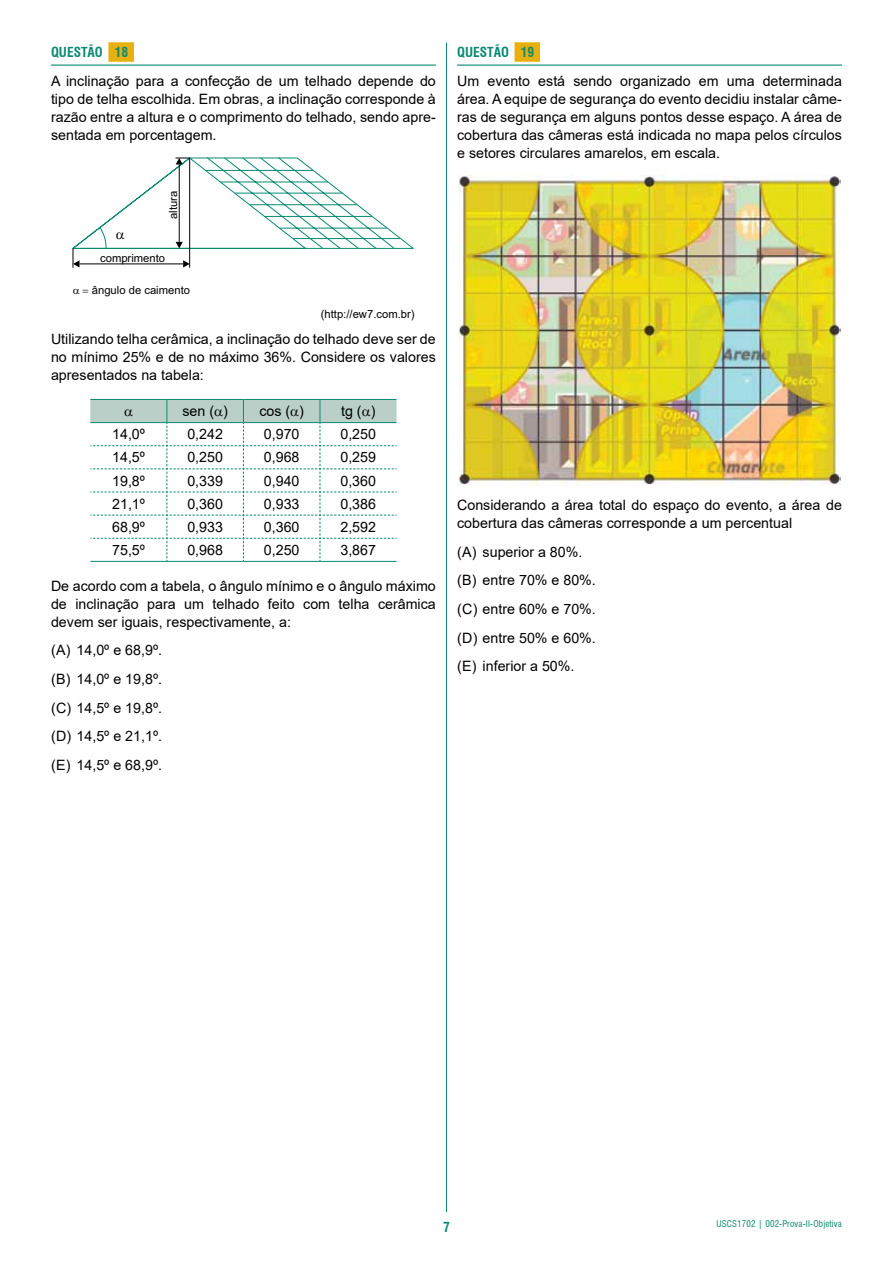
<style>
.page{position:relative;width:893px;height:1263px;background:#fff}
.page>*{position:absolute;margin:0;border:0;box-sizing:border-box;transform-origin:0 0}
.t1{font:14.25px/18px "Arial";color:#000;text-align:justify}
.t2{font:700 condensed 13.5px "Swiss 721 BT";color:#0a8a73}
.t3{font:11.25px "Arial";color:#000}
.t4{font:condensed 9px "Swiss 721 BT";letter-spacing:.02em;color:#0a8a73}
</style>
<div class="page">
<hr style="left:446px;top:43px;width:1px;height:1169px;background:#0a8a73">
<hr style="left:457px;top:65px;width:385px;height:1px;background:#0a8a73">
<div style="left:514px;top:42px;width:26px;height:20px;background:#e7b00f"></div>
<img style="left:458px;top:175px;width:383px;height:309px">
<hr style="left:51px;top:65px;width:385px;height:1px;background:#0a8a73">
<div style="left:108px;top:42px;width:26px;height:20px;background:#e7b00f"></div>
<hr style="left:167px;top:561px;width:76px;height:1px;background:#0a8a73">
<hr style="left:243px;top:561px;width:77px;height:1px;background:#0a8a73">
<hr style="left:320px;top:561px;width:76px;height:1px;background:#0a8a73">
<hr style="left:90px;top:561px;width:77px;height:1px;background:#0a8a73">
<svg style="left:72px;top:157px;width:342px;height:111px"></svg>
<svg style="left:90px;top:399px;width:306px;height:162px"></svg>
<p class="t2" style="left:51px;top:44px;width:16px">QUEST</p>
<p class="t2" style="left:88px;top:44px;width:42px">ÃO 18</p>
<p class="t1" style="left:51px;top:72px;width:386px">A inclinação para a confecção de um telhado depende do tipo de telha escolhida. Em obras, a inclinação corresponde à razão entre a altura e o comprimento do telhado, sendo apre&shy;sentada em porcentagem.</p>
<p class="t3" style="left:167px;top:219px;width:30px;rotate:-90deg">altura</p>
<p class="t3" style="left:100px;top:251px;width:67px">comprimento</p>
<p class="t3" style="left:92px;top:283px;width:100px">ângulo de caimento</p>
<p class="t3" style="left:321px;top:306px;width:95px">(http://ew7.com.br)</p>
<p class="t1" style="left:51px;top:330px;width:386px">Utilizando telha cerâmica, a inclinação do telhado deve ser de no mínimo 25% e de no máximo 36%. Considere os valores apresentados na tabela:</p>
<p class="t1" style="left:182px;top:402px;width:47px">sen ( )</p>
<p class="t1" style="left:259px;top:402px;width:46px">cos ( )</p>
<p class="t1" style="left:341px;top:402px;width:36px">tg ( )</p>
<p class="t1" style="left:112px;top:425px;width:34px">14,0º</p>
<p class="t1" style="left:187px;top:425px;width:37px">0,242</p>
<p class="t1" style="left:264px;top:425px;width:37px">0,970</p>
<p class="t1" style="left:340px;top:425px;width:37px">0,250</p>
<p class="t1" style="left:112px;top:448px;width:34px">14,5º</p>
<p class="t1" style="left:187px;top:448px;width:37px">0,250</p>
<p class="t1" style="left:264px;top:448px;width:37px">0,968</p>
<p class="t1" style="left:340px;top:448px;width:37px">0,259</p>
<p class="t1" style="left:112px;top:471px;width:34px">19,8º</p>
<p class="t1" style="left:187px;top:471px;width:37px">0,339</p>
<p class="t1" style="left:264px;top:471px;width:37px">0,940</p>
<p class="t1" style="left:340px;top:471px;width:37px">0,360</p>
<p class="t1" style="left:112px;top:495px;width:34px">21,1º</p>
<p class="t1" style="left:187px;top:495px;width:37px">0,360</p>
<p class="t1" style="left:264px;top:495px;width:37px">0,933</p>
<p class="t1" style="left:340px;top:495px;width:37px">0,386</p>
<p class="t1" style="left:112px;top:518px;width:34px">68,9º</p>
<p class="t1" style="left:187px;top:518px;width:37px">0,933</p>
<p class="t1" style="left:264px;top:518px;width:37px">0,360</p>
<p class="t1" style="left:340px;top:518px;width:37px">2,592</p>
<p class="t1" style="left:112px;top:541px;width:34px">75,5º</p>
<p class="t1" style="left:187px;top:541px;width:37px">0,968</p>
<p class="t1" style="left:264px;top:541px;width:37px">0,250</p>
<p class="t1" style="left:340px;top:541px;width:37px">3,867</p>
<p class="t1" style="left:51px;top:577px;width:386px">De acordo com a tabela, o ângulo mínimo e o ângulo máximo de inclinação para um telhado feito com telha cerâmica devem ser iguais, respectivamente, a:</p>
<p class="t1" style="left:51px;top:636px;width:113px;line-height:28.7px">(A) 14,0º e 68,9º. (B) 14,0º e 19,8º. (C) 14,5º e 19,8º. (D) 14,5º e 21,1º. (E) 14,5º e 68,9º.</p>
<p class="t2" style="left:457px;top:44px;width:16px">QUEST</p>
<p class="t2" style="left:494px;top:44px;width:42px">ÃO 19</p>
<p class="t1" style="left:457px;top:72px;width:386px">Um evento está sendo organizado em uma determinada área. A equipe de segurança do evento decidiu instalar câme&shy;ras de segurança em alguns pontos desse espaço. A área de cobertura das câmeras está indicada no mapa pelos círculos e setores circulares amarelos, em escala.</p>
<p class="t1" style="left:457px;top:496px;width:386px">Considerando a área total do espaço do evento, a área de cobertura das câmeras corresponde a um percentual</p>
<p class="t1" style="left:457px;top:537px;width:140px;line-height:28.7px;text-align:left">(A) superior a 80%. (B) entre 70% e 80%. (C) entre 60% e 70%. (D) entre 50% e 60%. (E) inferior a 50%.</p>
<p class="t2" style="left:443px;top:1219px;width:8px">7</p>
<p class="t4" style="left:716px;top:1218px;width:127px">USCS1702 | 002-Prova-II-Objetiva</p>
</div>
